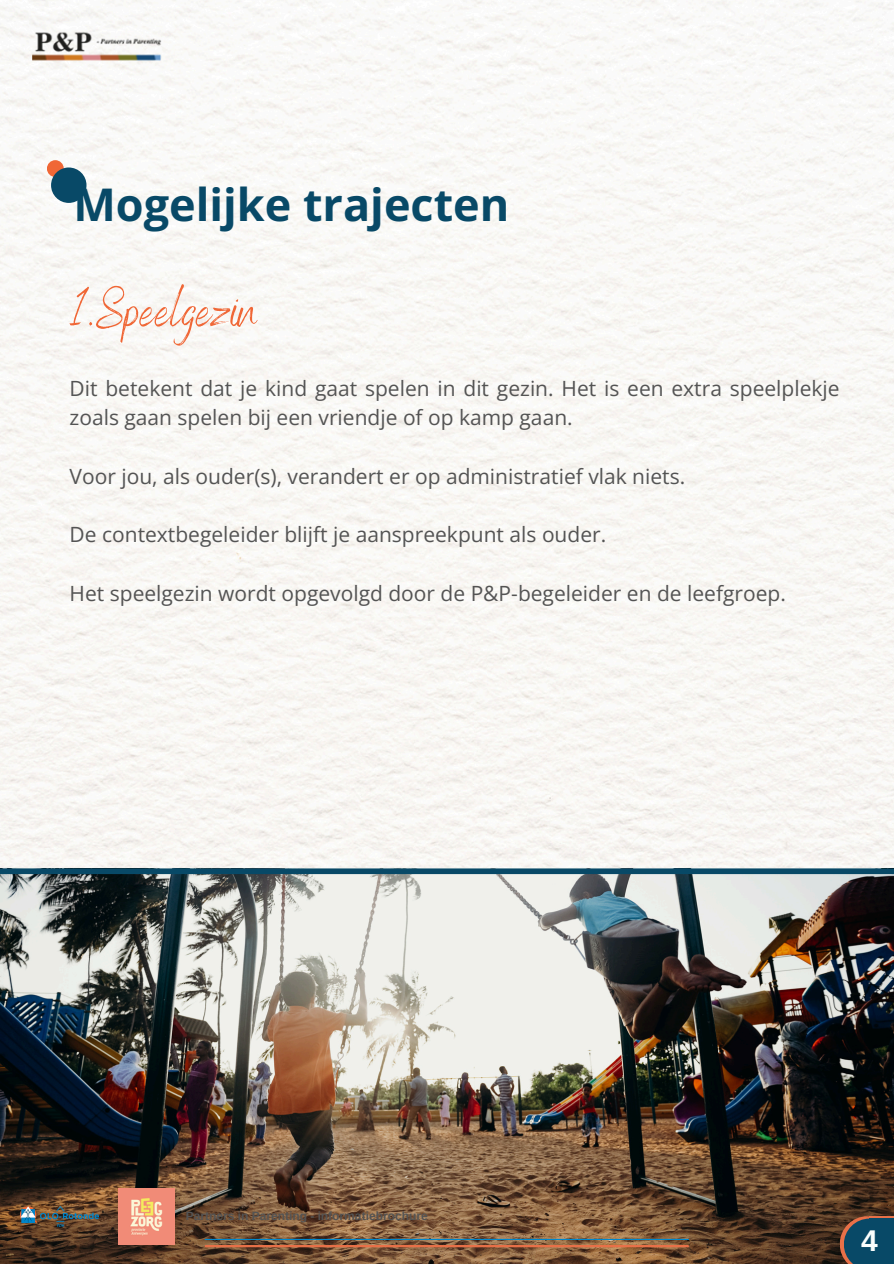
<style>
.page{position:relative;width:894px;height:1264px;background:#fff}
.page>*{position:absolute;margin:0;border:0;box-sizing:border-box;transform-origin:0 0}
.t1{font:52.5px "Benedict";color:#f06736}
.t2{font:700 45px "Open Sans";color:#084967}
.t3{font:700 30px "Arimo";color:#fbfefd}
.t4{font:21px/29.2px "Open Sans";color:#545454}
.t5{font:700 12px "Arimo";color:#545454}
</style>
<div class="page">
<img style="left:0;top:0;width:893px;height:868px">
<img style="left:0;top:874px;width:893px;height:389px">
<hr style="left:206px;top:1244px;width:481px;height:3px;background:#e87048">
<hr style="left:205px;top:1238px;width:483px;height:1px;background:#0087cc">
<img style="left:119px;top:1188px;width:56px;height:56px">
<img style="left:17px;top:1203px;width:85px;height:26px">
<svg style="left:839px;top:1216px;width:54px;height:47px;background:#264a5c"></svg>
<div style="left:0;top:868px;width:893px;height:6px;background:#084967"></div>
<img style="left:33px;top:22px;width:128px;height:49px">
<div style="left:47px;top:160px;width:17px;height:17px;background:#f06736;border-radius:50%"></div>
<div style="left:51px;top:167px;width:35px;height:36px;background:#084967;border-radius:50%"></div>
<p class="t2" style="left:73px;top:173px;width:437px">Mogelijke trajecten</p>
<h3 class="t1" style="left:70px;top:276px;width:189px">1.Speelgezin</h3>
<h3 class="t4" style="left:70px;top:373px;width:771px">Dit betekent dat je kind gaat spelen in dit gezin. Het is een extra speelplekje zoals gaan spelen bij een vriendje of op kamp gaan.</h3>
<h3 class="t4" style="left:70px;top:461px;width:617px">Voor jou, als ouder(s), verandert er op administratief vlak niets.</h3>
<h3 class="t4" style="left:70px;top:519px;width:538px">De contextbegeleider blijft je aanspreekpunt als ouder.</h3>
<p class="t4" style="left:70px;top:578px;width:717px">Het speelgezin wordt opgevolgd door de P&amp;P-begeleider en de leefgroep.</p>
<p class="t5" style="left:186px;top:1209px;width:243px">Partners in Parenting - informatiebrochure</p>
<p class="t3" style="left:861px;top:1223px;width:18px">4</p>
</div>
